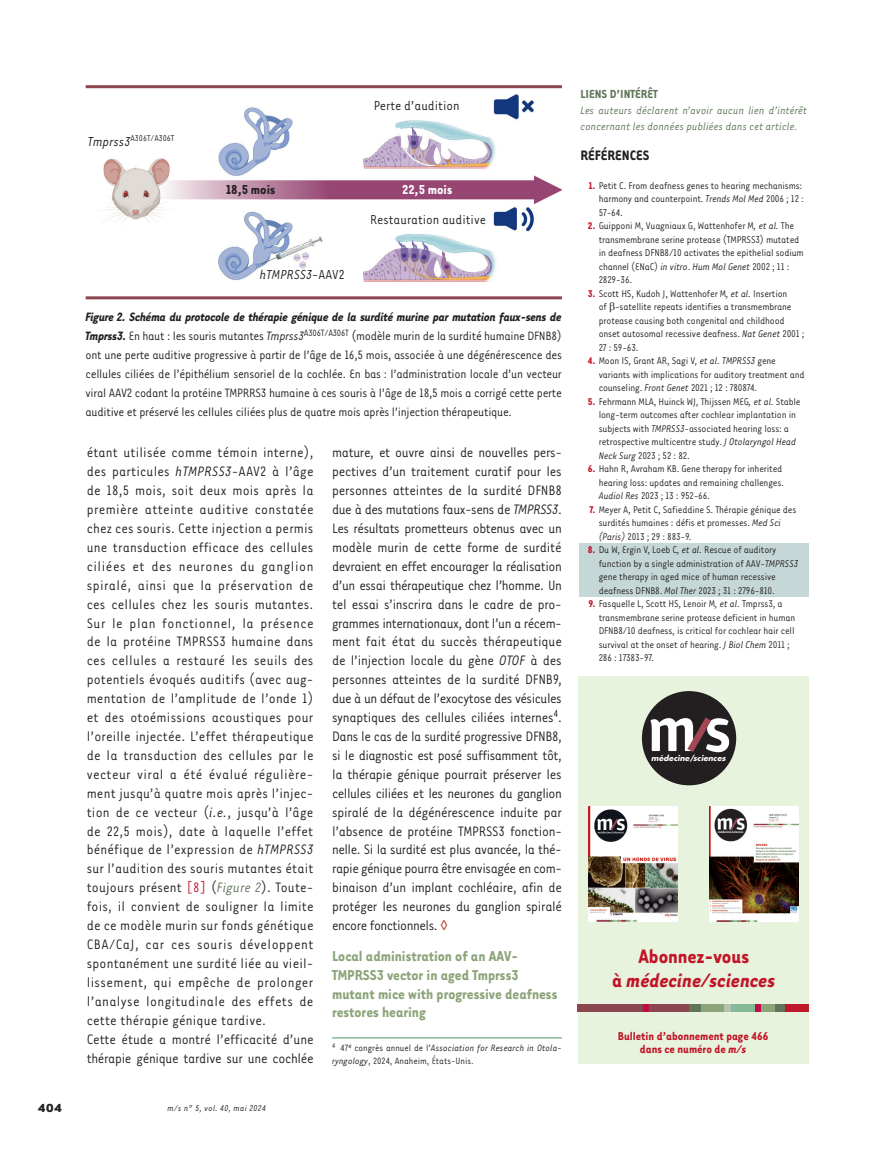
<style>
.page{position:relative;width:894px;height:1149px;background:#fff}
.page>*{position:absolute;margin:0;border:0;box-sizing:border-box;transform-origin:0 0}
.t1{font:italic 700 22.35px/23.7px "Tarzana Nar OT";color:#c11527;text-align:center}
.t2{font:700 16.5px/18.9px "Tarzana Nar OT";color:#8ba479}
.t3{font:15.75px/18.9px "Tarzana Nar OT";letter-spacing:.01em;color:#231f20;text-align:justify}
.t4{font:700 15.75px "Tarzana Nar OT";color:#231f20}
.t5{font:15px "Tarzana Nar OT";color:#231f20}
.t6{font:italic 15px "Tarzana Nar OT";color:#231f20}
.t7{font:700 15px "Tarzana Nar OT";color:#231f20}
.t8{font:700 15px "Tarzana Nar OT";color:#fff}
.t9{font:13.95px/18.9px "Tarzana Nar OT";letter-spacing:-.02em;color:#231f20;text-align:justify}
.t10{font:700 13.5px "Tarzana Nar OT";color:#5f7659}
.t11{font:700 13.5px "Tarzana Wide OT";color:#231f20}
.t12{font:700 13.2px/13.2px "Tarzana Nar OT";color:#c11527;text-align:center}
.t13{font:italic 12.45px/15.9px "Tarzana Nar OT";color:#5f7659}
.t14{font:11.25px/13.5px "Tarzana Nar OT";letter-spacing:-.015em;color:#231f20}
.t15{font:10.5px/12.6px "Tarzana Nar OT";color:#231f20}
.t16{font:italic 9.75px "Tarzana Nar OT";letter-spacing:.025em;color:#231f20}
.t17{font:9.75px "Tarzana Nar OT";color:#231f20}
.t18{font:italic 700 7.65px "Futura";letter-spacing:.01em;color:#fff}
.s1{font-style:italic;font-size:15px}
.s2{font-style:normal}
.s3{font-weight:700;font-style:italic}
.s4{font-style:italic}
.s5{color:#bf182a}
.s6{font-style:italic;color:#5f7659}
.s7{font-weight:700;color:#c11527}
</style>
<div class="page">
<div style="left:578px;top:542px;width:230px;height:54px;background:#c5d8d7"></div>
<svg style="left:440px;top:920px;width:7px;height:9px"></svg>
<hr style="left:332px;top:1036px;width:229px;height:2px;background:#84ba95">
<img style="left:86px;top:88px;width:475px;height:194px">
<hr style="left:86px;top:85px;width:475px;height:3px;background:#8d454f">
<hr style="left:86px;top:296px;width:475px;height:3px;background:#8d454f">
<div style="left:578px;top:676px;width:230px;height:387px;background:#e8f3de"></div>
<div style="left:577px;top:1004px;width:112px;height:7px;background:#8d454f"></div>
<div style="left:689px;top:1004px;width:22px;height:7px;background:#5f7659"></div>
<div style="left:774px;top:1004px;width:11px;height:7px;background:#5f7659"></div>
<div style="left:700px;top:1004px;width:25px;height:7px;background:#8ba479"></div>
<div style="left:731px;top:1004px;width:24px;height:7px;background:#84ba95"></div>
<div style="left:759px;top:1004px;width:15px;height:7px;background:#8ba479"></div>
<div style="left:724px;top:1004px;width:7px;height:7px;background:#b6c4ad"></div>
<div style="left:643px;top:1004px;width:6px;height:7px;background:#c10d45"></div>
<svg style="left:755px;top:1004px;width:5px;height:7px"></svg>
<div style="left:785px;top:1004px;width:23px;height:7px;background:#bf182a"></div>
<div style="left:641px;top:691px;width:94px;height:94px;background:#231f20;border-radius:50%"></div>
<svg style="left:650px;top:718px;width:78px;height:34px"></svg>
<img style="left:709px;top:806px;width:88px;height:115px">
<img style="left:588px;top:806px;width:89px;height:115px">
<p class="t17" style="left:88px;top:133px;width:88px"><span class="s1">Tmprss3</span>A306T/A306T</p>
<p class="t5" style="left:373px;top:96px;width:87px">Perte d’audition</p>
<p class="t7" style="left:226px;top:180px;width:51px">18,5 mois</p>
<p class="t8" style="left:402px;top:180px;width:51px">22,5 mois</p>
<p class="t5" style="left:370px;top:210px;width:117px">Restauration auditive</p>
<p class="t6" style="left:260px;top:265px;width:86px">hTMPRSS3<span class="s2">-AAV2</span></p>
<p class="t9" style="left:85px;top:307px;width:477px"><span class="s3">Figure 2. Schéma du protocole de thérapie génique de la surdité murine par mutation faux-sens de Tmprss3.</span> En haut : les souris mutantes <span class="s4">Tmprss3</span><sup>A306T/A306T</sup> (modèle murin de la surdité humaine DFNB8) ont une perte auditive progressive à partir de l’âge de 16,5 mois, associée à une dégénérescence des cellules ciliées de l’épithélium sensoriel de la cochlée. En bas : l’administration locale d’un vecteur viral AAV2 codant la protéine TMPRRS3 humaine à ces souris à l’âge de 18,5 mois a corrigé cette perte auditive et préservé les cellules ciliées plus de quatre mois après l’injection thérapeutique.</p>
<p class="t3" style="left:87px;top:442px;width:228px;text-align:left">étant utilisée comme témoin interne), des particules <span class="s4">hTMPRSS3</span>-AAV2 à l’âge de 18,5 mois, soit deux mois après la première atteinte auditive constatée chez ces souris. Cette injection a permis une transduction efficace des cellules ciliées et des neurones du ganglion spiralé, ainsi que la préservation de ces cellules chez les souris mutantes.<br>Sur le plan fonctionnel, la présence de la protéine TMPRSS3 humaine dans ces cellules a restauré les seuils des potentiels évoqués auditifs (avec aug&shy;mentation de l’amplitude de l’onde 1) et des otoémissions acoustiques pour l’oreille injectée. L’effet thérapeutique de la transduction des cellules par le vecteur viral a été évalué régulière&shy;ment jusqu’à quatre mois après l’injec&shy;tion de ce vecteur (<span class="s4">i.e.</span>, jusqu’à l’âge de 22,5 mois), date à laquelle l’effet bénéfique de l’expression de <span class="s4">hTMPRSS3 </span>sur l’audition des souris mutantes était toujours présent <span class="s5">[8]</span> (<span class="s6">Figure 2</span>). Toute&shy;fois, il convient de souligner la limite de ce modèle murin sur fonds génétique CBA/CaJ, car ces souris développent spontanément une surdité liée au vieil&shy;lissement, qui empêche de prolonger l’analyse longitudinale des effets de cette thérapie génique tardive.<br>Cette étude a montré l’efficacité d’une thérapie génique tardive sur une cochlée</p>
<p class="t11" style="left:38px;top:1098px;width:26px">404</p>
<p class="t16" style="left:167px;top:1102px;width:100px">m/s n° 5, vol. 40, mai 2024</p>
<p class="t3" style="left:332px;top:442px;width:231px">mature, et ouvre ainsi de nouvelles pers&shy;pectives d’un traitement curatif pour les personnes atteintes de la surdité DFNB8 due à des mutations faux-sens de <span class="s4">TMPRSS3</span>.<br>Les résultats prometteurs obtenus avec un modèle murin de cette forme de surdité devraient en effet encourager la réalisation d’un essai thérapeutique chez l’homme. Un tel essai s’inscrira dans le cadre de pro&shy;grammes internationaux, dont l’un a récem&shy;ment fait état du succès thérapeutique de l’injection locale du gène <span class="s4">OTOF</span> à des personnes atteintes de la surdité DFNB9, due à un défaut de l’exocytose des vésicules synaptiques des cellules ciliées internes<sup>4</sup>.<br>Dans le cas de la surdité progressive DFNB8, si le diagnostic est posé suffisamment tôt, la thérapie génique pourrait préserver les cellules ciliées et les neurones du ganglion spiralé de la dégénérescence induite par l’absence de protéine TMPRSS3 fonction&shy;nelle. Si la surdité est plus avancée, la thé- rapie génique pourra être envisagée en com&shy;binaison d’un implant cochléaire, afin de protéger les neurones du ganglion spiralé encore fonctionnels.</p>
<p class="t2" style="left:332px;top:945px;width:227px">Local administration of an AAV-<br>TMPRSS3 vector in aged Tmprss3 mutant mice with progressive deafness restores hearing</p>
<p class="t15" style="left:332px;top:1041px;width:231px"><sup>4</sup> 47<sup>e</sup> congrès annuel de l’<span class="s4">Association for Research in Otola&shy;ryngology</span>, 2024, Anaheim, États-Unis.</p>
<p class="t10" style="left:580px;top:86px;width:79px">LIENS D’INTÉRÊT</p>
<p class="t13" style="left:580px;top:102px;width:228px">Les auteurs déclarent n’avoir aucun lien d’intérêt concernant les données publiées dans cet article.</p>
<p class="t4" style="left:580px;top:145px;width:70px">RÉFÉRENCES</p>
<p class="t14" style="left:598px;top:178px;width:206px;text-indent:-10px"><span class="s7">1.</span> Petit C. From deafness genes to hearing mechanisms: harmony and counterpoint. <span class="s4">Trends Mol Med</span> 2006 ; 12 :<br>57-64.</p>
<p class="t14" style="left:598px;top:218px;width:206px;text-indent:-11px"><span class="s7">2.</span> Guipponi M, Vuagniaux G, Wattenhofer M<span class="s4">, et al.</span> The transmembrane serine protease (TMPRSS3) mutated in deafness DFNB8/10 activates the epithelial sodium channel (ENaC) <span class="s4">in vitro</span>. <span class="s4">Hum Mol Genet</span> 2002 ; 11 :<br>2829-36.</p>
<p class="t14" style="left:598px;top:286px;width:207px;text-indent:-11px"><span class="s7">3.</span> Scott HS, Kudoh J, Wattenhofer M<span class="s4">, et al.</span> Insertion<br>of -satellite repeats identifies a transmembrane protease causing both congenital and childhood onset autosomal recessive deafness. <span class="s4">Nat Genet</span> 2001 ; 27 : 59-63.</p>
<p class="t14" style="left:598px;top:353px;width:207px;text-indent:-11px"><span class="s7">4.</span> Moon IS, Grant AR, Sagi V<span class="s4">, et al. TMPRSS3</span> gene variants with implications for auditory treatment and counseling. <span class="s4">Front Genet</span> 2021 ; 12 : 780874.</p>
<p class="t14" style="left:598px;top:394px;width:203px;text-indent:-11px"><span class="s7">5.</span> Fehrmann MLA, Huinck WJ, Thijssen MEG<span class="s4">, et al.</span> Stable long-term outcomes after cochlear implantation in subjects with <span class="s4">TMPRSS3</span>-associated hearing loss: a retrospective multicentre study. <span class="s4">J Otolaryngol Head Neck Surg</span> 2023 ; 52 : 82.</p>
<p class="t14" style="left:598px;top:461px;width:187px;text-indent:-11px"><span class="s7">6.</span> Hahn R, Avraham KB. Gene therapy for inherited hearing loss: updates and remaining challenges.<br><span class="s4">Audiol Res</span> 2023 ; 13 : 952-66.</p>
<p class="t14" style="left:598px;top:502px;width:199px;text-indent:-9px"><span class="s7">7.</span> Meyer A, Petit C, Safieddine S. Thérapie génique des surdités humaines : défis et promesses. <span class="s4">Med Sci (Paris)</span> 2013 ; 29 : 883-9.</p>
<p class="t14" style="left:598px;top:542px;width:201px;text-indent:-11px"><span class="s7">8.</span> Du W, Ergin V, Loeb C<span class="s4">, et al.</span> Rescue of auditory function by a single administration of AAV-<span class="s4">TMPRSS3 </span>gene therapy in aged mice of human recessive deafness DFNB8. <span class="s4">Mol Ther</span> 2023 ; 31 : 2796-810.</p>
<p class="t14" style="left:598px;top:596px;width:198px;text-indent:-10px"><span class="s7">9.</span> Fasquelle L, Scott HS, Lenoir M<span class="s4">, et al.</span> Tmprss3, a transmembrane serine protease deficient in human DFNB8/10 deafness, is critical for cochlear hair cell survival at the onset of hearing. <span class="s4">J Biol Chem</span> 2011 ; 286 : 17383-97.</p>
<p class="t18" style="left:651px;top:752px;width:76px">médecine/sciences</p>
<h1 class="t1" style="left:612px;top:943px;width:165px"><span class="s2">Abonnez-vous<br>à</span> médecine/sciences</h1>
<p class="t12" style="left:617px;top:1028px;width:152px">Bulletin d’abonnement page 466 dans ce numéro de <span class="s4">m/s</span></p>
</div>
